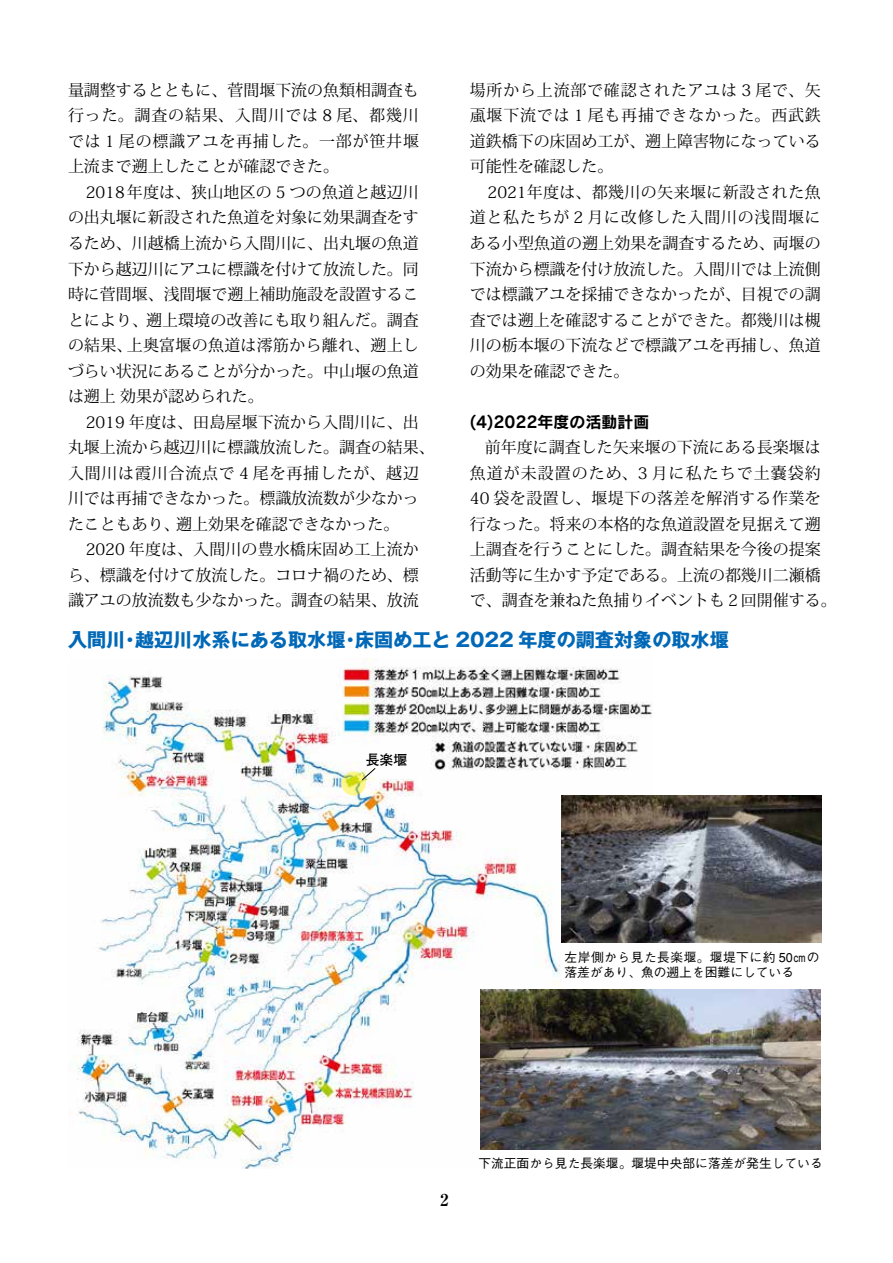
<style>
.page{position:relative;width:893px;height:1263px;background:#fff}
.page>*{position:absolute;margin:0;border:0;box-sizing:border-box;transform-origin:0 0}
.t1{font:700 19.2px "Gothic MB101";color:#0068b7}
.t2{font:700 16.95px "Ryumin";color:#000}
.t3{font:15.9px/25.5px "Koz Min Pro";color:#000;text-align:justify}
.t4{font:15.9px "Rodin CID B";color:#000}
.t5{font:700 13.8px "Futo Go B101";color:#000}
.t6{font:500 12.75px/14.9px "Gothic BBB";color:#000}
</style>
<div class="page">
<img style="left:72px;top:658px;width:581px;height:511px">
<svg style="left:341px;top:771px;width:25px;height:25px"></svg>
<svg style="left:361px;top:767px;width:15px;height:14px"></svg>
<img style="left:562px;top:796px;width:259px;height:146px">
<img style="left:480px;top:989px;width:341px;height:161px">
<p class="t3" style="left:68px;top:77px;width:352px">量調整するとともに、菅間堰下流の魚類相調査も行った。調査の結果、入間川では 8 尾、都幾川では 1 尾の標識アユを再捕した。一部が笹井堰上流まで遡上したことが確認できた。</p>
<p class="t3" style="left:68px;top:179px;width:352px;text-indent:18px">2018年度は、狭山地区の 5 つの魚道と越辺川の出丸堰に新設された魚道を対象に効果調査をするため、川越橋上流から入間川に、出丸堰の魚道下から越辺川にアユに標識を付けて放流した。同時に菅間堰、浅間堰で遡上補助施設を設置することにより、遡上環境の改善にも取り組んだ。調査の結果、上奥富堰の魚道は澪筋から離れ、遡上しづらい状況にあることが分かった。中山堰の魚道は遡上 効果が認められた。</p>
<p class="t3" style="left:68px;top:408px;width:368px;text-align:left;text-indent:18px">2019 年度は、田島屋堰下流から入間川に、出丸堰上流から越辺川に標識放流した。調査の結果、入間川は霞川合流点で 4 尾を再捕したが、越辺川では再捕できなかった。標識放流数が少なかったこともあり、遡上効果を確認できなかった。</p>
<p class="t3" style="left:68px;top:536px;width:352px;text-indent:18px">2020 年度は、入間川の豊水橋床固め工上流から、標識を付けて放流した。コロナ禍のため、標識アユの放流数も少なかった。調査の結果、放流</p>
<p class="t3" style="left:470px;top:77px;width:352px">場所から上流部で確認されたアユは 3 尾で、矢颪堰下流では 1 尾も再捕できなかった。西武鉄道鉄橋下の床固め工が、遡上障害物になっている可能性を確認した。</p>
<p class="t3" style="left:470px;top:179px;width:352px;text-indent:18px">2021年度は、都幾川の矢来堰に新設された魚道と私たちが 2 月に改修した入間川の浅間堰にある小型魚道の遡上効果を調査するため、両堰の下流から標識を付け放流した。入間川では上流側では標識アユを採捕できなかったが、目視での調査では遡上を確認することができた。都幾川は槻川の栃本堰の下流などで標識アユを再捕し、魚道の効果を確認できた。</p>
<p class="t4" style="left:470px;top:411px;width:181px">(4)2022年度の活動計画</p>
<p class="t3" style="left:470px;top:434px;width:368px;text-align:left;text-indent:15px">前年度に調査した矢来堰の下流にある長楽堰は魚道が未設置のため、3 月に私たちで土嚢袋約<br>40 袋を設置し、堰堤下の落差を解消する作業を行なった。将来の本格的な魚道設置を見据えて遡上調査を行うことにした。調査結果を今後の提案活動等に生かす予定である。上流の都幾川二瀬橋で、調査を兼ねた魚捕りイベントも２回開催する。</p>
<p class="t1" style="left:68px;top:626px;width:662px">入間川・越辺川水系にある取水堰・床固め工と 2022 年度の調査対象の取水堰</p>
<p class="t5" style="left:366px;top:752px;width:43px">長楽堰</p>
<p class="t6" style="left:564px;top:950px;width:257px">左岸側から見た長楽堰。堰堤下に約 50㎝の落差があり、魚の遡上を困難にしている</p>
<p class="t2" style="left:440px;top:1189px;width:10px">2</p>
<p class="t6" style="left:478px;top:1156px;width:346px">下流正面から見た長楽堰。堰堤中央部に落差が発生している</p>
</div>
